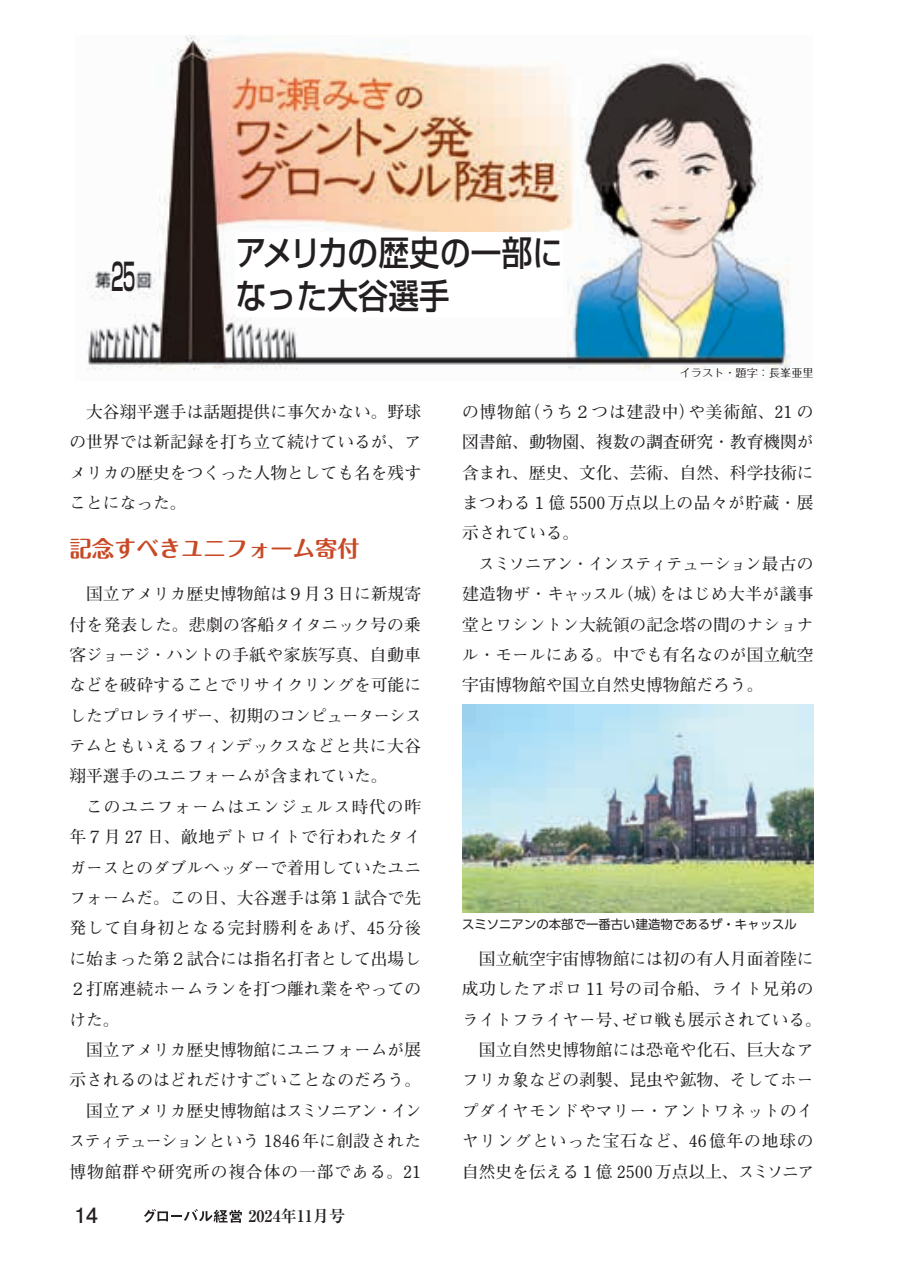
<style>
.page{position:relative;width:903px;height:1275px;background:#fff}
.page>*{position:absolute;margin:0;border:0;box-sizing:border-box;transform-origin:0 0}
.t1{font:500 37.27px "Shin Go Pro";color:#231f20;scale:.45 1}
.t2{font:500 34.65px/43.4px "Shin Go Pro";color:#231f20;scale:.88 1}
.t3{font:700 22.4px "Maru Fo Pro";color:#c74925}
.t4{font:700 21px "Futo Go B101 Pro";color:#231f20}
.t5{font:700 16.8px/30.4px "Futo Min A101 Pro";color:#231f20;text-align:justify}
.t6{font:700 16.1px "Ryumin Pro";color:#231f20}
.t7{font:12.42px "UD Shin Go Pro";color:#231f20}
.t8{font:11.2px "Maru Fo Pro";color:#231f20}
</style>
<div class="page">
<svg style="left:144px;top:1209px;width:98px;height:14px"></svg>
<img style="left:87px;top:36px;width:704px;height:335px">
<div style="left:236px;top:232px;width:327px;height:84px;background:#fff"></div>
<img style="left:462px;top:704px;width:352px;height:209px">
<h1 class="t1" style="left:111px;top:246px;width:56px">25</h1>
<h2 class="t2" style="left:236px;top:227px;width:374px">アメリカの歴史の一部になった大谷選手</h2>
<p class="t8" style="left:680px;top:364px;width:135px">イラスト・題字：長峯亜里</p>
<p class="t5" style="left:69px;top:394px;width:353px;text-indent:17px">大谷翔平選手は話題提供に事欠かない。野球の世界では新記録を打ち立て続けているが、アメリカの歴史をつくった人物としても名を残すことになった。</p>
<h3 class="t3" style="left:69px;top:530px;width:292px">記念すべきユニフォーム寄付</h3>
<p class="t5" style="left:69px;top:577px;width:354px;text-indent:17px">国立アメリカ歴史博物館は９月３日に新規寄付を発表した。悲劇の客船タイタニック号の乗客ジョージ・ハントの手紙や家族写真、自動車などを破砕することでリサイクリングを可能にしたプロレライザー、初期のコンピューターシステムともいえるフィンデックスなどと共に大谷翔平選手のユニフォームが含まれていた。</p>
<p class="t5" style="left:69px;top:789px;width:353px;text-indent:17px">このユニフォームはエンジェルス時代の昨年７月 27 日、敵地デトロイトで行われたタイガースとのダブルヘッダーで着用していたユニフォームだ。この日、大谷選手は第１試合で先発して自身初となる完封勝利をあげ、45分後に始まった第２試合には指名打者として出場し２打席連続ホームランを打つ離れ業をやってのけた。</p>
<p class="t5" style="left:69px;top:1032px;width:354px;text-align:right">国立アメリカ歴史博物館にユニフォームが展示されるのはどれだけすごいことなのだろう。国立アメリカ歴史博物館はスミソニアン・インスティテューションという 1846年に創設された博物館群や研究所の複合体の一部である。21</p>
<p class="t4" style="left:74px;top:1198px;width:25px">14</p>
<p class="t6" style="left:248px;top:1203px;width:98px">2024年11月号</p>
<p class="t5" style="left:462px;top:394px;width:353px">の博物館（うち２つは建設中）や美術館、21 の図書館、動物園、複数の調査研究・教育機関が含まれ、歴史、文化、芸術、自然、科学技術にまつわる１億 5500万点以上の品々が貯蔵・展示されている。</p>
<p class="t5" style="left:462px;top:546px;width:353px;text-indent:16px">スミソニアン・インスティテューション最古の建造物ザ・キャッスル（城）をはじめ大半が議事堂とワシントン大統領の記念塔の間のナショナル・モールにある。中でも有名なのが国立航空宇宙博物館や国立自然史博物館だろう。</p>
<p class="t7" style="left:462px;top:914px;width:336px">スミソニアンの本部で一番古い建造物であるザ・キャッスル</p>
<p class="t5" style="left:462px;top:941px;width:361px;text-align:center">国立航空宇宙博物館には初の有人月面着陸に<br>成功したアポロ 11 号の司令船、ライト兄弟のライトフライヤー号、ゼロ戦も展示されている。国立自然史博物館には恐竜や化石、巨大なア<br>フリカ象などの剥製、昆虫や鉱物、そしてホープダイヤモンドやマリー・アントワネットのイヤリングといった宝石など、46億年の地球の自然史を伝える１億 2500万点以上、スミソニア</p>
</div>
